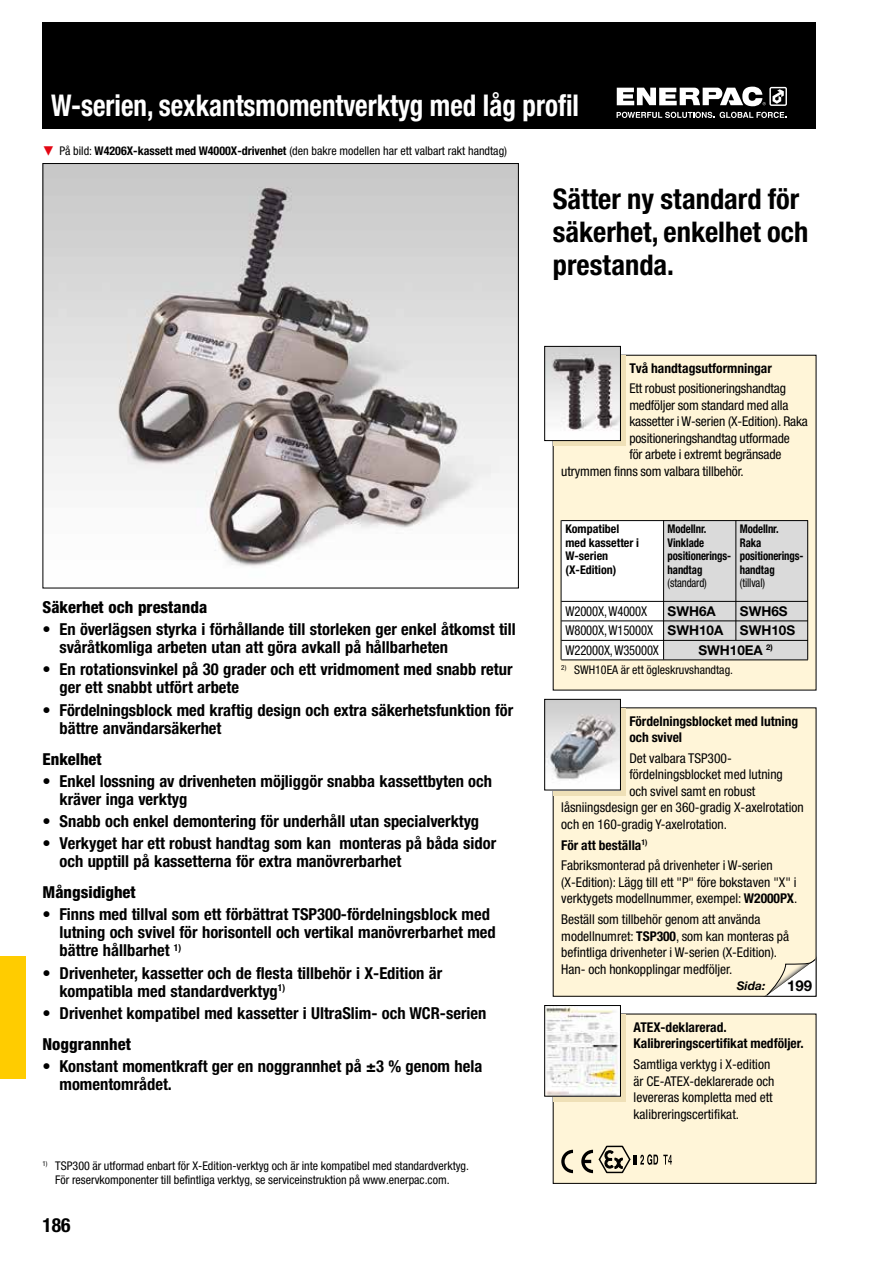
<style>
.page{position:relative;width:893px;height:1263px;background:#fff}
.page>*{position:absolute;margin:0;border:0;box-sizing:border-box;transform-origin:0 0}
.t1{font:700 condensed 30px "Helvetica Neue LTW1 G";color:#fff;scale:.9 1}
.t2{font:700 condensed 28.5px/33px "Helvetica Neue LTW1 G";color:#000}
.t3{font:700 condensed 19.5px "Helvetica Neue LTW1 G";color:#000}
.t4{font:700 condensed 16.5px/18px "Helvetica Neue LTW1 G";color:#000}
.t5{font:800 condensed 16.5px "Helvetica Neue LTW1 G";color:#000}
.t6{font:700 15px "Helvetica Neue LTW1 G";color:#000}
.t7{font:condensed 13.5px/16.5px "Helvetica Neue LTW1 G";color:#000}
.t8{font:700 condensed 13.5px/16.5px "Helvetica Neue LTW1 G";color:#000}
.t9{font:condensed 13.5px/19.5px "Helvetica Neue LTW1 G";color:#000;scale:.93 1}
.t10{font:700 13.5px/19.5px "Helvetica Neue LTW1 G";color:#000}
.t11{font:condensed 12px/13.5px "Helvetica Neue LTW1 G";color:#000;text-align:center}
.t12{font:700 condensed 12px/13.5px "Helvetica Neue LTW1 G";letter-spacing:-.01em;color:#000;scale:.9 1}
.t13{font:700 condensed 12px/13.5px "Helvetica Neue LTW1 G";letter-spacing:-.01em;color:#000}
.t14{font:italic 700 12px "Helvetica Neue LTW1 G";color:#000}
.s1{color:#e30613}
.s2{font-weight:700}
.s3{font-weight:800}
.s4{font-weight:400}
</style>
<div class="page">
<div style="left:0;top:956px;width:26px;height:122px;background:#fc0"></div>
<div style="left:43px;top:23px;width:773px;height:106px;background:#000"></div>
<svg style="left:617px;top:112px;width:97px;height:6px"></svg>
<svg style="left:720px;top:112px;width:66px;height:6px"></svg>
<svg style="left:617px;top:87px;width:170px;height:19px"></svg>
<img style="left:45px;top:165px;width:472px;height:402px">
<div style="left:553px;top:355px;width:263px;height:335px;background:#fff5d8"></div>
<div style="left:663px;top:520px;width:145px;height:140px;background:#dadada"></div>
<div style="left:561px;top:520px;width:102px;height:140px;background:#fff"></div>
<div style="left:554px;top:356px;width:72px;height:90px;background:#efe0b7"></div>
<img style="left:546px;top:348px;width:73px;height:91px">
<div style="left:544px;top:346px;width:77px;height:95px;border:1px solid #000"></div>
<hr style="left:561px;top:520px;width:1px;height:140px;background:#000">
<hr style="left:663px;top:520px;width:1px;height:140px;background:#000">
<hr style="left:736px;top:520px;width:1px;height:120px;background:#000">
<hr style="left:807px;top:520px;width:1px;height:140px;background:#000">
<hr style="left:561px;top:520px;width:247px;height:1px;background:#000">
<hr style="left:561px;top:601px;width:247px;height:1px;background:#000">
<hr style="left:561px;top:621px;width:247px;height:1px;background:#000">
<hr style="left:561px;top:640px;width:247px;height:1px;background:#000">
<hr style="left:561px;top:660px;width:247px;height:1px;background:#000">
<div style="left:553px;top:1014px;width:263px;height:169px;background:#fff5d8"></div>
<div style="left:553px;top:1014px;width:263px;height:170px;border:1px solid #000"></div>
<div style="left:553px;top:708px;width:263px;height:288px;background:#fff5d8"></div>
<svg style="left:766px;top:960px;width:48px;height:35px"></svg>
<div style="left:553px;top:1014px;width:73px;height:88px;background:#efe0b7"></div>
<div style="left:553px;top:708px;width:73px;height:88px;background:#efe0b7"></div>
<img style="left:546px;top:1007px;width:73px;height:87px">
<div style="left:544px;top:1005px;width:77px;height:91px;border:1px solid #000"></div>
<img style="left:546px;top:701px;width:73px;height:87px">
<div style="left:544px;top:699px;width:77px;height:91px;border:1px solid #000"></div>
<svg style="left:561px;top:1150px;width:12px;height:23px"></svg>
<svg style="left:581px;top:1145px;width:91px;height:28px"></svg>
<p class="t1" style="left:51px;top:88px;width:588px">W-serien, sexkantsmomentverktyg med låg profil</p>
<p class="t11" style="left:43px;top:144px;width:466px"><span class="s1">▼</span> På bild: <span class="s2">W4206X-kassett med W4000X-drivenhet</span> (den bakre modellen har ett valbart rakt handtag)</p>
<p class="t5" style="left:43px;top:597px;width:166px">Säkerhet och prestanda</p>
<p class="t4" style="left:60px;top:620px;width:458px;text-indent:-17px">• En överlägsen styrka i förhållande till storleken ger enkel åtkomst till svåråtkomliga arbeten utan att göra avkall på hållbarheten</p>
<p class="t4" style="left:60px;top:661px;width:454px;text-indent:-17px">• En rotationsvinkel på 30 grader och ett vridmoment med snabb retur ger ett snabbt utfört arbete</p>
<p class="t4" style="left:60px;top:701px;width:455px;text-indent:-17px">• Fördelningsblock med kraftig design och extra säkerhetsfunktion för bättre användarsäkerhet</p>
<p class="t5" style="left:43px;top:748px;width:61px">Enkelhet</p>
<p class="t4" style="left:60px;top:772px;width:434px;text-indent:-17px">• Enkel lossning av drivenheten möjliggör snabba kassettbyten och kräver inga verktyg</p>
<p class="t4" style="left:43px;top:812px;width:438px">• Snabb och enkel demontering för underhåll utan specialverktyg</p>
<p class="t4" style="left:60px;top:834px;width:438px;text-indent:-17px">• Verkyget har ett robust handtag som kan monteras på båda sidor och upptill på kassetterna för extra manövrerbarhet</p>
<p class="t5" style="left:43px;top:882px;width:95px">Mångsidighet</p>
<p class="t4" style="left:60px;top:905px;width:438px;text-indent:-17px">• Finns med tillval som ett förbättrat TSP300-fördelningsblock med lutning och svivel för horisontell och vertikal manövrerbarhet med bättre hållbarhet <sup>1)</sup></p>
<p class="t4" style="left:60px;top:964px;width:384px;text-indent:-17px">• Drivenheter, kassetter och de flesta tillbehör i X-Edition är kompatibla med standardverktyg<sup>1)</sup></p>
<p class="t4" style="left:43px;top:997px;width:445px;line-height:30.8px">• Drivenhet kompatibel med kassetter i UltraSlim- och WCR-serien<br><span class="s3">Noggrannhet</span></p>
<p class="t4" style="left:60px;top:1057px;width:424px;text-indent:-17px">• Konstant momentkraft ger en noggrannhet på ±3 % genom hela momentområdet.</p>
<p class="t11" style="left:43px;top:1159px;width:428px"><sup>1)</sup> TSP300 är utformad enbart för X-Edition-verktyg och är inte kompatibel med standardverktyg.<br>För reservkomponenter till befintliga verktyg, se serviceinstruktion på www.enerpac.com.</p>
<p class="t3" style="left:43px;top:1213px;width:30px">186</p>
<p class="t2" style="left:553px;top:183px;width:257px">Sätter ny standard för säkerhet, enkelhet och prestanda.</p>
<p class="t7" style="left:629px;top:358px;width:158px;line-height:20.7px"><span class="s2">Två handtagsutformningar<br></span>Ett robust positioneringshandtag</p>
<p class="t7" style="left:629px;top:397px;width:161px">medföljer som standard med alla</p>
<p class="t7" style="left:629px;top:413px;width:180px">kassetter i W-serien (X-Edition). Raka</p>
<p class="t7" style="left:629px;top:430px;width:162px">positioneringshandtag utformade</p>
<p class="t7" style="left:629px;top:446px;width:154px">för arbete i extremt begränsade</p>
<p class="t7" style="left:561px;top:463px;width:184px">utrymmen finns som valbara tillbehör.</p>
<p class="t13" style="left:566px;top:522px;width:75px">Kompatibel med kassetter i<br>W-serien (X-Edition)</p>
<p class="t12" style="left:668px;top:522px;width:72px">Modellnr.<br>Vinklade positionerings&shy;handtag <span class="s4">(standard)</span></p>
<p class="t12" style="left:740px;top:522px;width:72px">Modellnr.<br>Raka positionerings&shy;handtag<br><span class="s4">(tillval)</span></p>
<p class="t9" style="left:566px;top:601px;width:102px">W2000X, W4000X<br>W8000X, W15000X<br>W22000X, W35000X</p>
<p class="t10" style="left:668px;top:601px;width:57px">SWH6A<br>SWH10A</p>
<p class="t10" style="left:740px;top:601px;width:49px">SWH6S</p>
<p class="t10" style="left:740px;top:621px;width:57px">SWH10S</p>
<p class="t10" style="left:698px;top:640px;width:76px">SWH10EA <sup>2)</sup></p>
<p class="t11" style="left:561px;top:663px;width:173px"><sup>2)</sup> SWH10EA är ett ögleskruvshandtag.</p>
<p class="t8" style="left:629px;top:713px;width:170px">Fördelningsblocket med lutning och svivel</p>
<p class="t7" style="left:629px;top:750px;width:104px">Det valbara TSP300-</p>
<p class="t7" style="left:629px;top:766px;width:155px">fördelningsblocket med lutning</p>
<p class="t7" style="left:629px;top:783px;width:128px">och svivel samt en robust</p>
<p class="t7" style="left:561px;top:799px;width:244px">låsniingsdesign ger en 360-gradig X-axelrotation</p>
<p class="t7" style="left:561px;top:816px;width:167px">och en 160-gradig Y-axelrotation.</p>
<p class="t7" style="left:561px;top:834px;width:213px;line-height:20.9px"><span class="s2">För att beställa</span><sup>1)<br></sup>Fabriksmonterad på drivenheter i W-serien</p>
<p class="t7" style="left:561px;top:874px;width:238px">(X-Edition): Lägg till ett "P" före bokstaven "X" i verktygets modellnummer, exempel: <span class="s2">W2000PX</span>.</p>
<p class="t7" style="left:561px;top:911px;width:229px">Beställ som tillbehör genom att använda modellnumret: <span class="s2">TSP300</span>, som kan monteras på befintliga drivenheter i W-serien (X-Edition).<br>Han- och honkopplingar medföljer.</p>
<p class="t14" style="left:737px;top:979px;width:30px">Sida:</p>
<p class="t6" style="left:787px;top:977px;width:27px">199</p>
<p class="t8" style="left:634px;top:1019px;width:172px">ATEX-deklarerad.<br>Kalibreringscertifikat medföljer.</p>
<p class="t7" style="left:634px;top:1056px;width:142px">Samtliga verktyg i X-edition är CE-ATEX-deklarerade och levereras kompletta med ett kalibreringscertifikat.</p>
</div>
